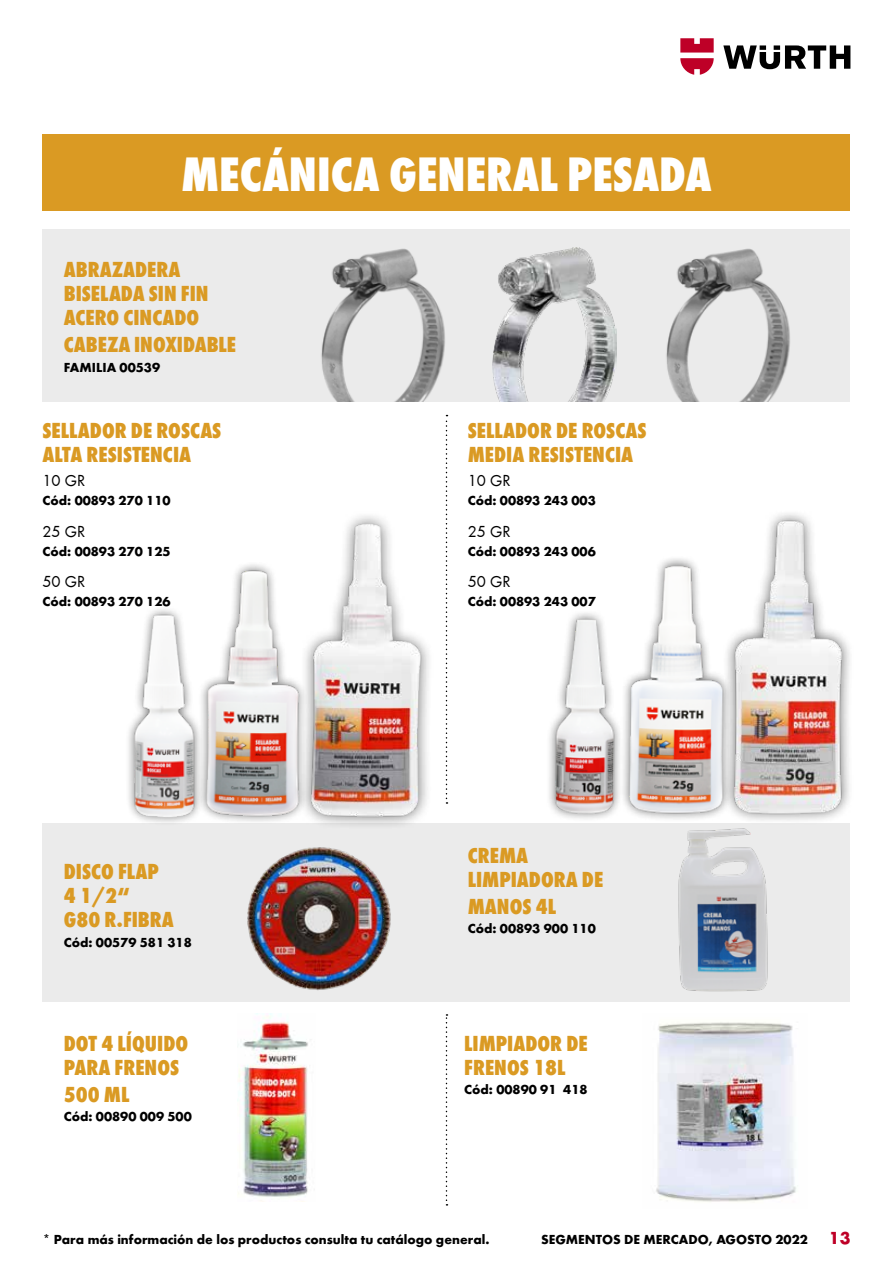
<style>
.page{position:relative;width:893px;height:1263px;background:#fff}
.page>*{position:absolute;margin:0;border:0;box-sizing:border-box;transform-origin:0 0}
.t1{font:800 condensed 49.95px "Wuerth";color:#fff}
.t2{font:800 condensed 22.5px/24px "Wuerth";color:#da9a23}
.t3{font:16.5px "Wuerth";color:#000}
.t4{font:700 13.5px "Wuerth";color:#000}
.s1{font-size:18px;color:#be0027}
</style>
<div class="page">
<svg style="left:723px;top:45px;width:127px;height:24px"></svg>
<svg style="left:680px;top:38px;width:34px;height:37px"></svg>
<div style="left:43px;top:824px;width:807px;height:178px;background:#ebebeb"></div>
<img style="left:656px;top:1022px;width:140px;height:180px">
<img style="left:238px;top:1013px;width:70px;height:189px">
<img style="left:678px;top:828px;width:90px;height:164px">
<img style="left:247px;top:847px;width:144px;height:144px">
<div style="left:43px;top:134px;width:807px;height:76px;background:#da9a23"></div>
<div style="left:43px;top:229px;width:807px;height:173px;background:#ebebeb"></div>
<img style="left:492px;top:247px;width:125px;height:155px">
<img style="left:666px;top:248px;width:124px;height:154px">
<img style="left:321px;top:248px;width:124px;height:154px">
<img style="left:123px;top:609px;width:74px;height:215px">
<img style="left:545px;top:613px;width:72px;height:211px">
<img style="left:193px;top:564px;width:88px;height:258px">
<img style="left:281px;top:516px;width:164px;height:309px">
<img style="left:734px;top:513px;width:116px;height:311px">
<img style="left:617px;top:558px;width:117px;height:266px">
<svg style="left:446px;top:415px;width:1px;height:389px"></svg>
<svg style="left:446px;top:1014px;width:1px;height:191px"></svg>
<h1 class="t1" style="left:181px;top:139px;width:532px">MECÁNICA GENERAL PESADA</h1>
<h2 class="t2" style="left:64px;top:256px;width:146px">ABRAZADERA<br>BISELADA SIN FIN<br>ACERO CINCADO</h2>
<h2 class="t2" style="left:64px;top:331px;width:174px">CABEZA INOXIDABLE</h2>
<p class="t4" style="left:64px;top:357px;width:98px">FAMILIA 00539</p>
<h2 class="t2" style="left:43px;top:417px;width:180px">SELLADOR DE ROSCAS<br>ALTA RESISTENCIA</h2>
<p class="t3" style="left:43px;top:469px;width:44px">10 GR</p>
<p class="t4" style="left:43px;top:490px;width:130px">Cód: 00893 270 110</p>
<p class="t3" style="left:43px;top:520px;width:44px">25 GR</p>
<p class="t4" style="left:43px;top:541px;width:130px">Cód: 00893 270 125</p>
<p class="t3" style="left:43px;top:570px;width:44px">50 GR</p>
<p class="t4" style="left:43px;top:592px;width:130px">Cód: 00893 270 126</p>
<h2 class="t2" style="left:64px;top:858px;width:112px">DISCO FLAP<br>4 1/2“<br>G80 R.FIBRA</h2>
<p class="t4" style="left:64px;top:932px;width:130px">Cód: 00579 581 318</p>
<h2 class="t2" style="left:64px;top:1030px;width:126px">DOT 4 LÍQUIDO<br>PARA FRENOS</h2>
<h2 class="t2" style="left:64px;top:1081px;width:67px">500 ML</h2>
<p class="t4" style="left:64px;top:1107px;width:130px">Cód: 00890 009 500</p>
<h2 class="t2" style="left:468px;top:417px;width:180px">SELLADOR DE ROSCAS<br>MEDIA RESISTENCIA</h2>
<p class="t3" style="left:468px;top:469px;width:44px">10 GR</p>
<p class="t4" style="left:468px;top:490px;width:130px">Cód: 00893 243 003</p>
<p class="t3" style="left:468px;top:520px;width:44px">25 GR</p>
<p class="t4" style="left:468px;top:541px;width:130px">Cód: 00893 243 006</p>
<p class="t3" style="left:468px;top:570px;width:44px">50 GR</p>
<p class="t4" style="left:468px;top:592px;width:130px">Cód: 00893 243 007</p>
<h2 class="t2" style="left:468px;top:842px;width:137px">CREMA<br>LIMPIADORA DE</h2>
<h2 class="t2" style="left:468px;top:893px;width:90px">MANOS 4L</h2>
<p class="t4" style="left:468px;top:918px;width:130px">Cód: 00893 900 110</p>
<h2 class="t2" style="left:464px;top:1030px;width:125px">LIMPIADOR DE<br>FRENOS 18L</h2>
<p class="t4" style="left:464px;top:1080px;width:125px">Cód: 00890 91 418</p>
<p class="t4" style="left:43px;top:1229px;width:448px">* Para más información de los productos consulta tu catálogo general.</p>
<p class="t4" style="left:541px;top:1229px;width:311px">SEGMENTOS DE MERCADO, AGOSTO 2022 <span class="s1">13</span></p>
</div>
